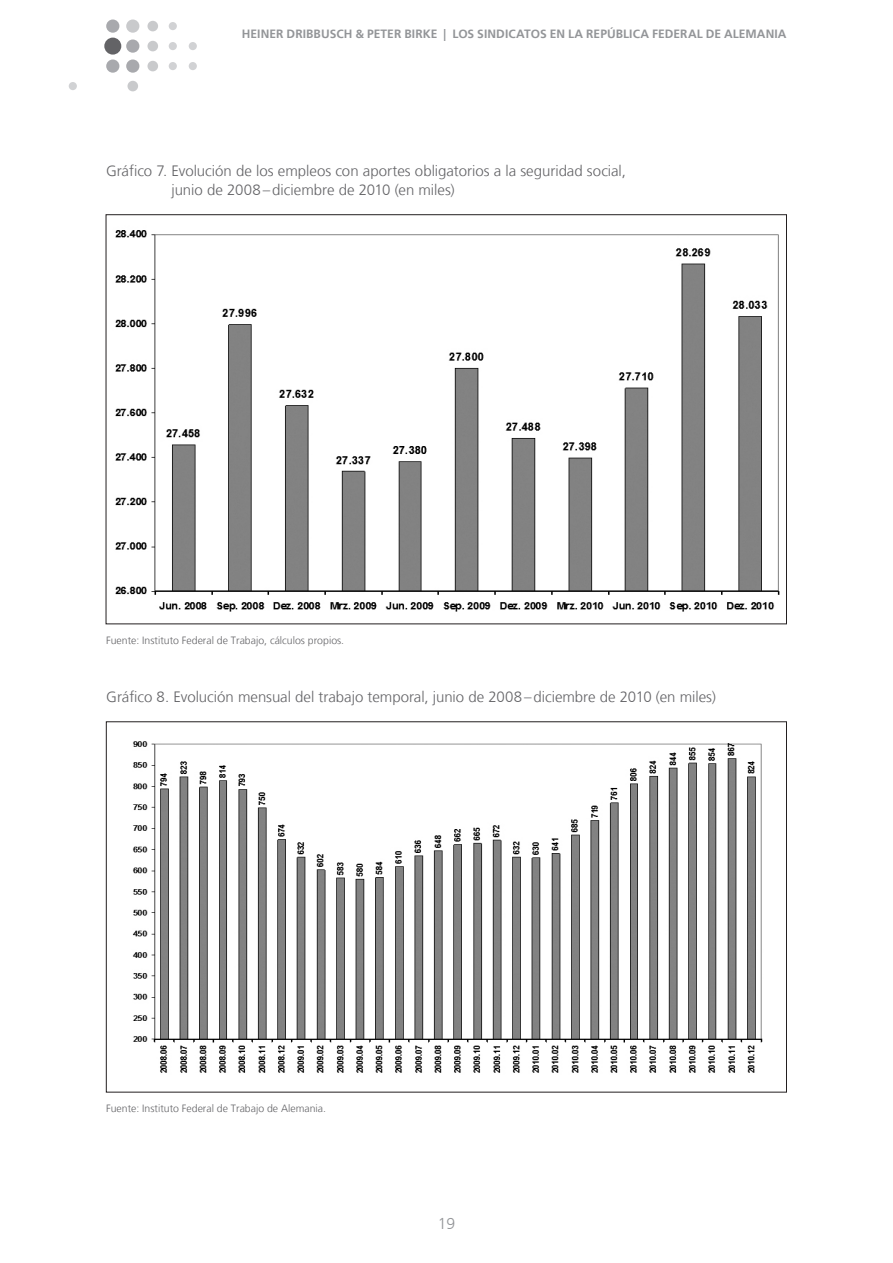
<style>
.page{position:relative;width:893px;height:1263px;background:#fff}
.page>*{position:absolute;margin:0;border:0;box-sizing:border-box;transform-origin:0 0}
.t1{font:300 15.75px "Frutiger CE";color:#939598}
.Zwischenüberschrift{font:300 15px/19.5px "Frutiger LT";color:#636366}
.t2{font:700 12px "Frutiger LT";letter-spacing:.005em;color:#939598}
.Fußnote{font:300 10.5px "Frutiger LT";color:#636366}
</style>
<div class="page">
<div style="left:104px;top:38px;width:17px;height:17px;background:#636366;border-radius:50%"></div>
<div style="left:69px;top:82px;width:8px;height:8px;background:#d1d2d4;border-radius:50%"></div>
<div style="left:127px;top:81px;width:11px;height:10px;background:#c9cacc;border-radius:50%"></div>
<div style="left:169px;top:22px;width:8px;height:8px;background:#d1d2d4;border-radius:50%"></div>
<div style="left:147px;top:21px;width:11px;height:10px;background:#c9cacc;border-radius:50%"></div>
<div style="left:189px;top:42px;width:8px;height:8px;background:#d1d2d4;border-radius:50%"></div>
<div style="left:169px;top:42px;width:8px;height:8px;background:#d1d2d4;border-radius:50%"></div>
<div style="left:147px;top:41px;width:11px;height:10px;background:#c9cacc;border-radius:50%"></div>
<div style="left:189px;top:62px;width:8px;height:8px;background:#d1d2d4;border-radius:50%"></div>
<div style="left:169px;top:62px;width:8px;height:8px;background:#d1d2d4;border-radius:50%"></div>
<div style="left:147px;top:61px;width:11px;height:10px;background:#c9cacc;border-radius:50%"></div>
<div style="left:126px;top:20px;width:13px;height:13px;background:#c9cacc;border-radius:50%"></div>
<div style="left:106px;top:20px;width:13px;height:13px;background:#a8a9ad;border-radius:50%"></div>
<div style="left:126px;top:39px;width:13px;height:14px;background:#a8a9ad;border-radius:50%"></div>
<div style="left:126px;top:59px;width:13px;height:14px;background:#a8a9ad;border-radius:50%"></div>
<div style="left:106px;top:59px;width:13px;height:14px;background:#a8a9ad;border-radius:50%"></div>
<img style="left:132px;top:741px;width:631px;height:332px">
<img style="left:115px;top:230px;width:665px;height:382px">
<p class="t2" style="left:242px;top:27px;width:546px">HEINER DRIBBUSCH &amp; PETER BIRKE | LOS SINDICATOS EN LA REPÚBLICA FEDERAL DE ALEMANIA</p>
<p class="Zwischenüberschrift" style="left:171px;top:161px;width:456px;text-indent:-65px">Gráfico 7. Evolución de los empleos con aportes obligatorios a la seguridad social, junio de 2008– diciembre de 2010 (en miles)</p>
<p class="Fußnote" style="left:106px;top:634px;width:240px">Fuente: Instituto Federal de Trabajo, cálculos propios.</p>
<p class="Zwischenüberschrift" style="left:106px;top:687px;width:611px">Gráfico 8. Evolución mensual del trabajo temporal, junio de 2008–diciembre de 2010 (en miles)</p>
<p class="Fußnote" style="left:106px;top:1102px;width:221px">Fuente: Instituto Federal de Trabajo de Alemania.</p>
<p class="t1" style="left:438px;top:1214px;width:19px">19</p>
</div>
